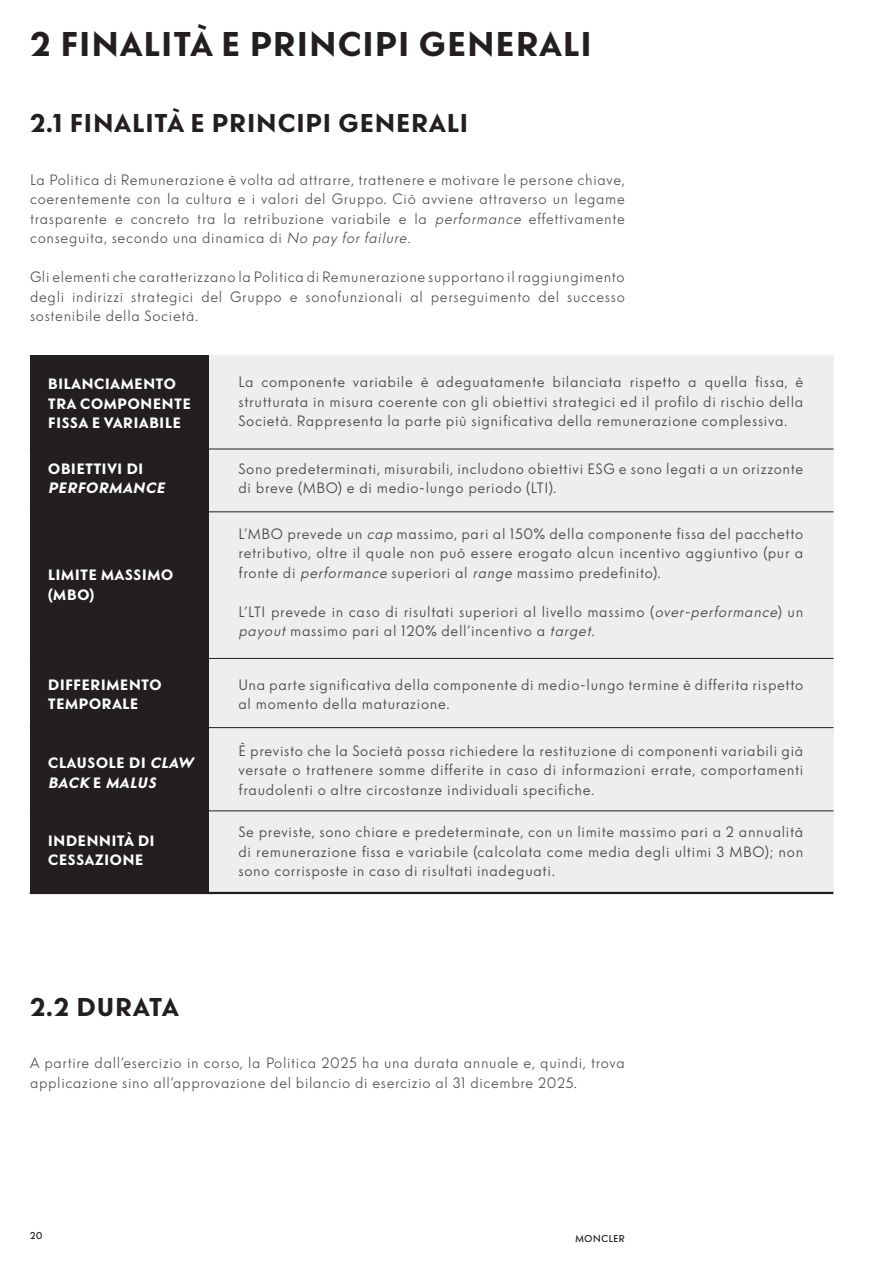
<style>
.page{position:relative;width:893px;height:1263px;background:#fff}
.page>*{position:absolute;margin:0;border:0;box-sizing:border-box;transform-origin:0 0}
.t1{font:700 36px "Moncler Gothic";letter-spacing:.01em;color:#231f20}
.t2{font:700 27px "Moncler Gothic";letter-spacing:.01em;color:#231f20}
.t3{font:15.75px/19.5px "Moncler Gothic";color:#4b4c4d;text-align:justify}
.t4{font:300 15.75px/19.5px "Moncler Gothic";color:#4b4c4d;text-align:justify}
.t5{font:700 15.75px/19.5px "Moncler Gothic";letter-spacing:.01em;color:#fff}
.t6{font:italic 700 15.75px/19.5px "Moncler Gothic";color:#fff}
.t7{font:500 10.5px "Moncler Gothic";color:#231f20}
.s1{font-style:italic}
.s2{font-style:normal}
</style>
<div class="page">
<div style="left:30px;top:355px;width:803px;height:538px;background:#eeeeef"></div>
<hr style="left:30px;top:449px;width:803px;height:1px;background:#231f20">
<hr style="left:30px;top:511px;width:803px;height:1px;background:#231f20">
<hr style="left:30px;top:658px;width:803px;height:1px;background:#231f20">
<hr style="left:30px;top:810px;width:803px;height:1px;background:#231f20">
<hr style="left:30px;top:727px;width:803px;height:1px;background:#231f20">
<hr style="left:30px;top:892px;width:803px;height:2px;background:#231f20">
<div style="left:30px;top:355px;width:178px;height:537px;background:#231f20"></div>
<p class="t1" style="left:30px;top:23px;width:564px">2 FINALITÀ E PRINCIPI GENERALI</p>
<p class="t2" style="left:30px;top:108px;width:440px">2.1 FINALITÀ E PRINCIPI GENERALI</p>
<p class="t4" style="left:30px;top:170px;width:597px">La Politica di Remunerazione è volta ad attrarre, trattenere e motivare le persone chiave, coerentemente con la cultura e i valori del Gruppo. Ciò avviene attraverso un legame trasparente e concreto tra la retribuzione variabile e la <span class="s1">performance</span> effettivamente conseguita, secondo una dinamica di <span class="s1">No pay forfailure.</span></p>
<p class="t4" style="left:30px;top:267px;width:597px">Gli elementi che caratterizzano la Politica di Remunerazione supportano il raggiungimento degli indirizzi strategici del Gruppo e sonofunzionali al perseguimento del successo sostenibile della Società.</p>
<p class="t5" style="left:48px;top:374px;width:145px">BILANCIAMENTO<br>TRA COMPONENTE<br>FISSA E VARIABILE</p>
<p class="t5" style="left:48px;top:458px;width:121px">OBIETTIVI DI<br><span class="s1">PERFORMANCE</span></p>
<p class="t5" style="left:48px;top:565px;width:127px">LIMITE MASSIMO (MBO)</p>
<p class="t5" style="left:48px;top:675px;width:116px">DIFFERIMENTO<br>TEMPORALE</p>
<p class="t6" style="left:48px;top:753px;width:150px"><span class="s2">CLAUSOLE DI</span> CLAW<br>BACK <span class="s2">E</span> MALUS</p>
<p class="t5" style="left:48px;top:830px;width:109px">INDENNITÀ DI<br>CESSAZIONE</p>
<p class="t3" style="left:238px;top:372px;width:567px">La componente variabile è adeguatamente bilanciata rispetto a quella fissa, è strutturata in misura coerente con gli obiettivi strategici ed il profilo di rischio della Società. Rappresenta la parte più significativa della remunerazione complessiva.</p>
<p class="t3" style="left:238px;top:459px;width:567px">Sono predeterminati, misurabili, includono obiettivi ESG e sono legati a un orizzonte di breve (MBO) e di medio-lungo periodo (LTI).</p>
<p class="t3" style="left:238px;top:524px;width:567px">L’MBO prevede un <span class="s1">cap</span> massimo, pari al 150% della componente fissa del pacchetto retributivo, oltre il quale non può essere erogato alcun incentivo aggiuntivo (pur a fronte di <span class="s1">performance</span> superiori al <span class="s1">range</span> massimo predefinito).</p>
<p class="t3" style="left:238px;top:602px;width:567px">L’LTI prevede in caso di risultati superiori al livello massimo (<span class="s1">over-performance</span>) un <span class="s1">payout</span> massimo pari al 120% dell’incentivo a <span class="s1">target</span>.</p>
<p class="t3" style="left:238px;top:675px;width:567px">Una parte significativa della componente di medio-lungo termine è differita rispetto al momento della maturazione.</p>
<p class="t3" style="left:238px;top:741px;width:567px">È previsto che la Società possa richiedere la restituzione di componenti variabili già versate o trattenere somme differite in caso di informazioni errate, comportamenti fraudolenti o altre circostanze individuali specifiche.</p>
<p class="t3" style="left:238px;top:822px;width:567px">Se previste, sono chiare e predeterminate, con un limite massimo pari a 2 annualità di remunerazione fissa e variabile (calcolata come media degli ultimi 3 MBO); non sono corrisposte in caso di risultati inadeguati.</p>
<p class="t2" style="left:30px;top:991px;width:151px">2.2 DURATA</p>
<p class="t4" style="left:30px;top:1053px;width:597px">A partire dall’esercizio in corso, la Politica 2025 ha una durata annuale e, quindi, trova applicazione sino all’approvazione del bilancio di esercizio al 31 dicembre 2025.</p>
<p class="t7" style="left:30px;top:1229px;width:14px">20</p>
<p class="t7" style="left:575px;top:1233px;width:51px">MONCLER</p>
</div>
